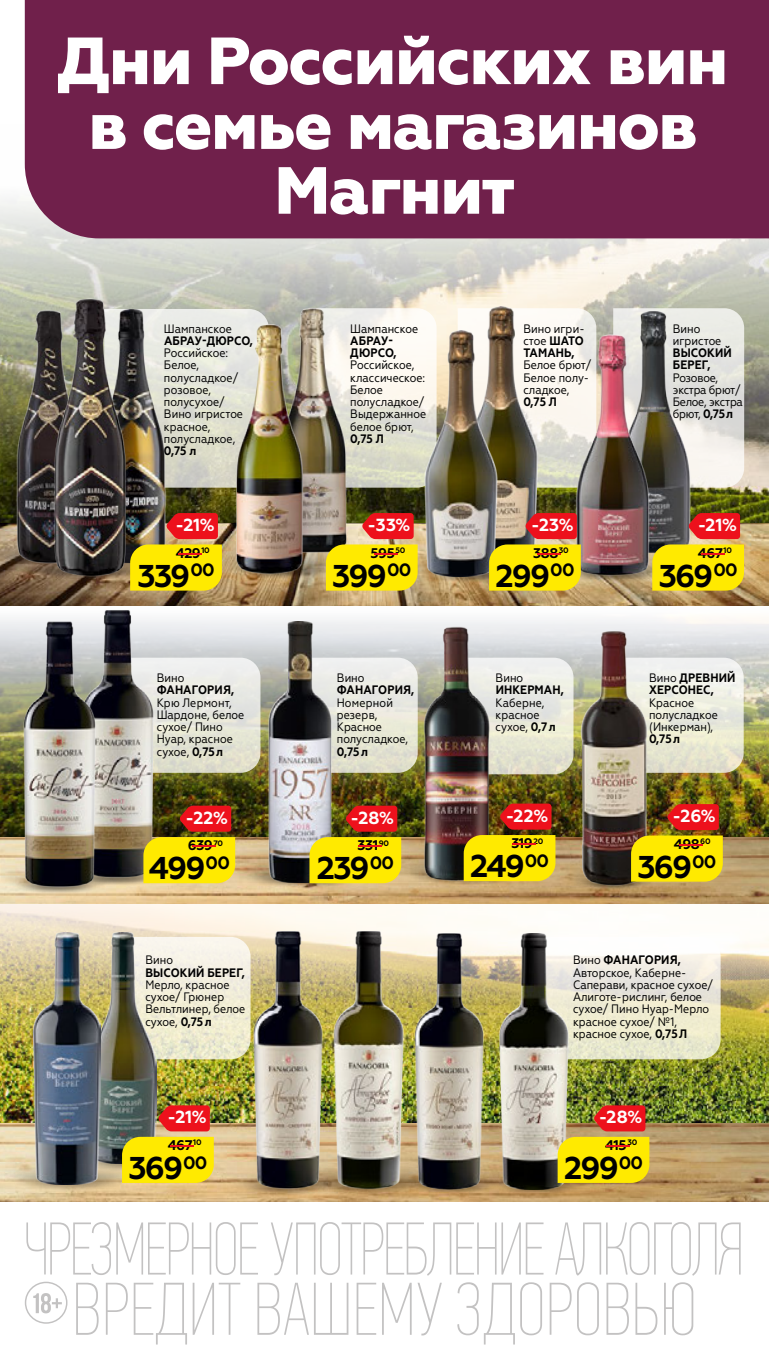
<style>
.page{position:relative;width:769px;height:1365px;background:#fff}
.page>*{position:absolute;margin:0;border:0;box-sizing:border-box;transform-origin:0 0}
.t1{font:800 66.5px/64.8px "Geometria";letter-spacing:-.02em;color:#fff;text-align:center}
.t2{font:700 31.5px "Geometria";letter-spacing:-.06em;color:#000}
.t3{font:700 17.5px "Geometria";color:#fff}
.t4{font:700 14px "Geometria";letter-spacing:-.03em;color:#000}
.t5{font:700 14px "Geometria";color:#ed111c;scale:5.5 1}
.t6{font:12.25px/12.2px "Geometria Narrow";color:#000}
.t7{font:12.25px/12.2px "Geometria Narrow";letter-spacing:-.02em;color:#000}
.t8{font:700 7.88px "Geometria";letter-spacing:-.03em;color:#000}
.s1{font-weight:700}
</style>
<div class="page">
<img style="left:0;top:605px;width:769px;height:207px">
<img style="left:0;top:812px;width:769px;height:311px">
<img style="left:0;top:125px;width:769px;height:398px">
<img style="left:0;top:523px;width:769px;height:82px">
<img style="left:0;top:837px;width:769px;height:66px">
<img style="left:0;top:1123px;width:769px;height:77px">
<svg style="left:356px;top:308px;width:81px;height:179px"></svg>
<svg style="left:702px;top:308px;width:42px;height:179px"></svg>
<svg style="left:545px;top:308px;width:51px;height:179px"></svg>
<svg style="left:144px;top:309px;width:125px;height:178px;background:#e0e1d6"></svg>
<svg style="left:162px;top:657px;width:96px;height:115px;background:#e5e5db"></svg>
<svg style="left:342px;top:657px;width:76px;height:115px;background:#e6e6da"></svg>
<svg style="left:507px;top:657px;width:66px;height:117px;background:#e6e6da"></svg>
<svg style="left:664px;top:657px;width:80px;height:115px;background:#eaeadb"></svg>
<svg style="left:156px;top:936px;width:81px;height:123px;background:#f1edda"></svg>
<svg style="left:592px;top:936px;width:129px;height:123px"></svg>
<img style="left:586px;top:577px;width:66px;height:6px">
<img style="left:222px;top:554px;width:104px;height:26px">
<img style="left:418px;top:576px;width:168px;height:8px">
<img style="left:737px;top:555px;width:32px;height:46px">
<img style="left:27px;top:1112px;width:210px;height:31px">
<img style="left:540px;top:1182px;width:81px;height:13px">
<img style="left:504px;top:933px;width:88px;height:256px">
<img style="left:504px;top:1145px;width:36px;height:50px">
<img style="left:420px;top:933px;width:84px;height:262px">
<img style="left:380px;top:1129px;width:105px;height:66px">
<img style="left:339px;top:931px;width:81px;height:263px">
<img style="left:194px;top:1143px;width:186px;height:52px">
<img style="left:237px;top:931px;width:102px;height:259px">
<img style="left:270px;top:305px;width:86px;height:249px">
<img style="left:727px;top:829px;width:42px;height:60px">
<img style="left:230px;top:321px;width:82px;height:255px">
<img style="left:725px;top:1129px;width:44px;height:66px">
<img style="left:100px;top:932px;width:56px;height:194px">
<img style="left:0;top:1126px;width:188px;height:66px">
<img style="left:33px;top:932px;width:67px;height:252px">
<img style="left:397px;top:819px;width:182px;height:67px">
<img style="left:419px;top:624px;width:88px;height:256px">
<img style="left:456px;top:306px;width:89px;height:207px">
<img style="left:547px;top:852px;width:134px;height:38px">
<img style="left:579px;top:626px;width:85px;height:263px">
<img style="left:414px;top:331px;width:95px;height:245px">
<img style="left:185px;top:821px;width:240px;height:68px">
<img style="left:258px;top:621px;width:84px;height:261px">
<img style="left:605px;top:306px;width:97px;height:207px">
<img style="left:570px;top:331px;width:85px;height:246px">
<img style="left:143px;top:883px;width:61px;height:3px">
<img style="left:1px;top:846px;width:142px;height:48px">
<img style="left:74px;top:605px;width:88px;height:276px">
<img style="left:16px;top:619px;width:86px;height:269px">
<img style="left:0;top:567px;width:130px;height:13px">
<img style="left:20px;top:514px;width:220px;height:53px">
<img style="left:144px;top:310px;width:32px;height:203px">
<img style="left:2px;top:308px;width:36px;height:256px">
<img style="left:38px;top:294px;width:106px;height:284px">
<div style="left:25px;top:0;width:744px;height:238px;background:#70204b"></div>
<svg style="left:76px;top:1282px;width:617px;height:62px"></svg>
<svg style="left:26px;top:1222px;width:715px;height:53px"></svg>
<div style="left:25px;top:1281px;width:42px;height:42px;border:1px solid #c3c2c2;border-radius:50%"></div>
<svg style="left:33px;top:1293px;width:29px;height:20px"></svg>
<img style="left:130px;top:513px;width:92px;height:77px">
<svg style="left:180px;top:805px;width:51px;height:26px"></svg>
<div style="left:143px;top:837px;width:92px;height:46px;background:#ffea00"></div>
<svg style="left:122px;top:1105px;width:92px;height:77px;background:#daa920"></svg>
<img style="left:558px;top:1105px;width:91px;height:77px">
<svg style="left:346px;top:805px;width:51px;height:26px"></svg>
<div style="left:309px;top:837px;width:92px;height:46px;background:#ffea00"></div>
<img style="left:631px;top:804px;width:92px;height:77px">
<svg style="left:500px;top:803px;width:51px;height:26px"></svg>
<div style="left:464px;top:835px;width:91px;height:46px;background:#ffea00"></div>
<svg style="left:326px;top:513px;width:92px;height:77px;background:#e4af24"></svg>
<svg style="left:489px;top:513px;width:92px;height:77px;background:#e2ad25"></svg>
<svg style="left:652px;top:513px;width:92px;height:77px;background:#d7a41d"></svg>
<p class="t1" style="left:58px;top:30px;width:672px">Дни Российских вин в семье магазинов<br>Магнит</p>
<p class="t6" style="left:164px;top:322px;width:90px">Шампанское<br><span class="s1">АБРАУ-ДЮРСО,<br></span>Российское:<br>Белое, полусладкое/ розовое, полусухое/<br>Вино игристое красное, полусладкое,<br><span class="s1">0,75 л</span></p>
<p class="t6" style="left:350px;top:322px;width:77px">Шампанское<br><span class="s1">АБРАУ-<br>ДЮРСО,<br></span>Российское, классическое:<br>Белое полусладкое/<br>Выдержанное белое брют,<br><span class="s1">0,75 Л</span></p>
<p class="t6" style="left:523px;top:322px;width:70px">Вино игри&shy;стое <span class="s1">ШАТО<br>ТАМАНЬ,<br></span>Белое брют/<br>Белое полу&shy;сладкое,<br><span class="s1">0,75 Л</span></p>
<p class="t7" style="left:673px;top:322px;width:72px">Вино игристое<br><span class="s1">ВЫСОКИЙ<br>БЕРЕГ,<br></span>Розовое, экстра брют/<br>Белое, экстра брют, <span class="s1">0,75 л</span></p>
<p class="t3" style="left:176px;top:514px;width:41px">-21%</p>
<p class="t2" style="left:137px;top:557px;width:79px">339<sup>00</sup></p>
<p class="t8" style="left:201px;top:545px;width:10px">10</p>
<p class="t4" style="left:176px;top:544px;width:27px">429</p>
<p class="t5" style="left:171px;top:544px;width:9px">-</p>
<p class="t3" style="left:368px;top:514px;width:45px">-33%</p>
<p class="t2" style="left:332px;top:557px;width:81px">399<sup>00</sup></p>
<p class="t8" style="left:395px;top:545px;width:11px">50</p>
<p class="t4" style="left:370px;top:544px;width:26px">595</p>
<p class="t5" style="left:367px;top:544px;width:9px">-</p>
<p class="t3" style="left:531px;top:514px;width:44px">-23%</p>
<p class="t2" style="left:495px;top:557px;width:81px">299<sup>00</sup></p>
<p class="t8" style="left:559px;top:545px;width:11px">30</p>
<p class="t4" style="left:533px;top:544px;width:27px">388</p>
<p class="t5" style="left:530px;top:544px;width:9px">-</p>
<p class="t3" style="left:698px;top:514px;width:41px">-21%</p>
<p class="t2" style="left:659px;top:557px;width:80px">369<sup>00</sup></p>
<p class="t8" style="left:723px;top:545px;width:10px">10</p>
<p class="t4" style="left:698px;top:544px;width:27px">467</p>
<p class="t5" style="left:693px;top:544px;width:9px">-</p>
<p class="t6" style="left:157px;top:671px;width:89px">Вино<br><span class="s1">ФАНАГОРИЯ,<br></span>Крю Лермонт,<br>Шардоне, белое сухое/ Пино<br>Нуар, красное сухое, <span class="s1">0,75 л</span></p>
<p class="t6" style="left:337px;top:671px;width:79px">Вино<br><span class="s1">ФАНАГОРИЯ,<br></span>Номерной резерв,<br>Красное полусладкое,<br><span class="s1">0,75 л</span></p>
<p class="t6" style="left:496px;top:671px;width:70px">Вино<br><span class="s1">ИНКЕРМАН,<br></span>Каберне, красное сухое, <span class="s1">0,7 л</span></p>
<p class="t6" style="left:649px;top:671px;width:88px">Вино <span class="s1">ДРЕВНИЙ<br>ХЕРСОНЕС,<br></span>Красное полусладкое (Инкерман),<br><span class="s1">0,75 л</span></p>
<p class="t3" style="left:185px;top:807px;width:44px">-22%</p>
<p class="t2" style="left:149px;top:849px;width:83px">499<sup>00</sup></p>
<p class="t8" style="left:213px;top:838px;width:11px">70</p>
<p class="t4" style="left:188px;top:837px;width:26px">639</p>
<p class="t5" style="left:184px;top:837px;width:9px">-</p>
<p class="t3" style="left:351px;top:807px;width:45px">-28%</p>
<p class="t2" style="left:317px;top:849px;width:79px">239<sup>00</sup></p>
<p class="t8" style="left:379px;top:838px;width:12px">90</p>
<p class="t4" style="left:358px;top:837px;width:22px">331</p>
<p class="t5" style="left:350px;top:837px;width:9px">-</p>
<p class="t3" style="left:506px;top:805px;width:44px">-22%</p>
<p class="t2" style="left:470px;top:847px;width:81px">249<sup>00</sup></p>
<p class="t8" style="left:533px;top:836px;width:11px">20</p>
<p class="t4" style="left:511px;top:834px;width:23px">319</p>
<p class="t5" style="left:505px;top:835px;width:9px">-</p>
<p class="t3" style="left:672px;top:805px;width:45px">-26%</p>
<p class="t2" style="left:637px;top:847px;width:80px">369<sup>00</sup></p>
<p class="t8" style="left:700px;top:836px;width:12px">60</p>
<p class="t4" style="left:674px;top:835px;width:27px">498</p>
<p class="t5" style="left:672px;top:835px;width:9px">-</p>
<p class="t6" style="left:145px;top:953px;width:101px">Вино<br><span class="s1">ВЫСОКИЙ БЕРЕГ,<br></span>Мерло, красное сухое/ Грюнер<br>Вельтлинер, белое сухое, <span class="s1">0,75 л</span></p>
<p class="t6" style="left:573px;top:953px;width:141px">Вино <span class="s1">ФАНАГОРИЯ,<br></span>Авторское, Каберне-<br>Саперави, красное сухое/<br>Алиготе-рислинг, белое сухое/ Пино Нуар-Мерло красное сухое/ №1, красное сухое, <span class="s1">0,75 Л</span></p>
<p class="t3" style="left:168px;top:1106px;width:41px">-21%</p>
<p class="t2" style="left:129px;top:1149px;width:80px">369<sup>00</sup></p>
<p class="t8" style="left:193px;top:1137px;width:10px">10</p>
<p class="t4" style="left:168px;top:1136px;width:27px">467</p>
<p class="t5" style="left:163px;top:1136px;width:9px">-</p>
<p class="t3" style="left:599px;top:1106px;width:45px">-28%</p>
<p class="t2" style="left:564px;top:1149px;width:81px">299<sup>00</sup></p>
<p class="t8" style="left:627px;top:1137px;width:11px">30</p>
<p class="t4" style="left:605px;top:1136px;width:23px">415</p>
<p class="t5" style="left:599px;top:1136px;width:9px">-</p>
</div>
